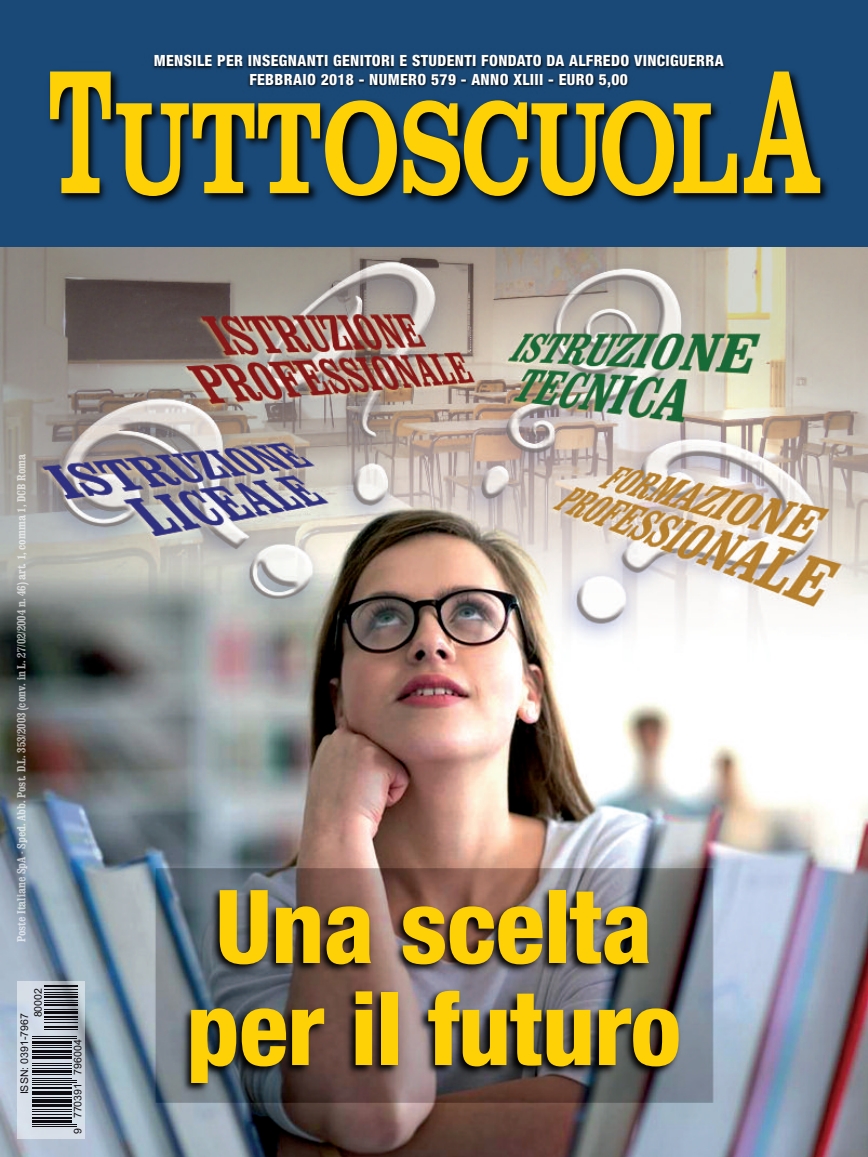
<style>
.page{position:relative;width:868px;height:1157px;background:#fff}
.page>*{position:absolute;margin:0;border:0;box-sizing:border-box;transform-origin:0 0}
.t1{font:700 134.7px "Clarendon T";letter-spacing:-.02em;color:#fed006;scale:.72 1}
.t2{font:800 condensed 102px/102px "Helvetica Neue";letter-spacing:-.005em;color:#fed006}
.t3{font:800 condensed 15.45px/18.5px "Helvetica Neue";letter-spacing:.025em;color:#fff;text-align:center}
.t4{font:700 condensed 12px "Clarendon";color:rgb(255 255 255/.65)}
.t5{font:10.5px "Arial";color:#0e0b10}
.s1{font-size:182.4px}
</style>
<div class="page">
<img style="left:0;top:275px;width:867px;height:882px">
<div style="left:0;top:0;width:867px;height:247px;background:#1a4977"></div>
<div style="left:17px;top:980px;width:67px;height:158px;background:#fff;opacity:.5"></div>
<hr style="left:32px;top:1125px;width:45px;height:1px;background:#0e0b10">
<hr style="left:32px;top:1123px;width:45px;height:1px;background:#0e0b10">
<hr style="left:32px;top:1120px;width:40px;height:3px;background:#0e0b10">
<hr style="left:32px;top:1117px;width:40px;height:2px;background:#0e0b10">
<hr style="left:32px;top:1114px;width:40px;height:1px;background:#0e0b10">
<hr style="left:32px;top:1110px;width:40px;height:1px;background:#0e0b10">
<hr style="left:32px;top:1108px;width:40px;height:1px;background:#0e0b10">
<hr style="left:32px;top:1104px;width:40px;height:2px;background:#0e0b10">
<hr style="left:32px;top:1099px;width:40px;height:4px;background:#0e0b10">
<hr style="left:32px;top:1097px;width:40px;height:1px;background:#0e0b10">
<hr style="left:32px;top:1094px;width:40px;height:1px;background:#0e0b10">
<hr style="left:32px;top:1090px;width:40px;height:3px;background:#0e0b10">
<hr style="left:32px;top:1086px;width:40px;height:2px;background:#0e0b10">
<hr style="left:32px;top:1084px;width:40px;height:1px;background:#0e0b10">
<hr style="left:32px;top:1082px;width:45px;height:1px;background:#0e0b10">
<hr style="left:32px;top:1080px;width:45px;height:1px;background:#0e0b10">
<hr style="left:32px;top:1078px;width:40px;height:1px;background:#0e0b10">
<hr style="left:32px;top:1074px;width:40px;height:1px;background:#0e0b10">
<hr style="left:32px;top:1069px;width:40px;height:3px;background:#0e0b10">
<hr style="left:32px;top:1067px;width:40px;height:1px;background:#0e0b10">
<hr style="left:32px;top:1065px;width:40px;height:1px;background:#0e0b10">
<hr style="left:32px;top:1063px;width:40px;height:1px;background:#0e0b10">
<hr style="left:32px;top:1056px;width:40px;height:3px;background:#0e0b10">
<hr style="left:32px;top:1053px;width:40px;height:1px;background:#0e0b10">
<hr style="left:32px;top:1049px;width:40px;height:3px;background:#0e0b10">
<hr style="left:32px;top:1046px;width:40px;height:1px;background:#0e0b10">
<hr style="left:32px;top:1045px;width:40px;height:1px;background:#0e0b10">
<hr style="left:32px;top:1041px;width:40px;height:3px;background:#0e0b10">
<hr style="left:32px;top:1038px;width:45px;height:1px;background:#0e0b10">
<hr style="left:32px;top:1036px;width:45px;height:1px;background:#0e0b10">
<hr style="left:44px;top:1028px;width:33px;height:1px;background:#0e0b10">
<hr style="left:44px;top:1026px;width:33px;height:1px;background:#0e0b10">
<hr style="left:44px;top:1022px;width:33px;height:1px;background:#0e0b10">
<hr style="left:44px;top:1019px;width:33px;height:1px;background:#0e0b10">
<hr style="left:44px;top:1017px;width:33px;height:1px;background:#0e0b10">
<hr style="left:44px;top:1015px;width:33px;height:1px;background:#0e0b10">
<hr style="left:44px;top:1010px;width:33px;height:3px;background:#0e0b10">
<hr style="left:44px;top:1008px;width:33px;height:1px;background:#0e0b10">
<hr style="left:44px;top:1004px;width:33px;height:2px;background:#0e0b10">
<hr style="left:44px;top:1002px;width:33px;height:1px;background:#0e0b10">
<hr style="left:44px;top:1000px;width:33px;height:1px;background:#0e0b10">
<hr style="left:44px;top:995px;width:33px;height:2px;background:#0e0b10">
<hr style="left:44px;top:993px;width:33px;height:1px;background:#0e0b10">
<hr style="left:44px;top:991px;width:33px;height:1px;background:#0e0b10">
<hr style="left:44px;top:989px;width:33px;height:1px;background:#0e0b10">
<hr style="left:44px;top:985px;width:33px;height:2px;background:#0e0b10">
<img style="left:89px;top:869px;width:684px;height:284px">
<img style="left:0;top:71px;width:867px;height:204px">
<img style="left:107px;top:55px;width:666px;height:60px">
<p class="t3" style="left:154px;top:53px;width:571px">MENSILE PER INSEGNANTI GENITORI E STUDENTI FONDATO DA ALFREDO VINCIGUERRA<br>FEBBRAIO 2018 - NUMERO 579 - ANNO XLIII - EURO 5,00</p>
<h1 class="t1" style="left:48px;top:66px;width:1075px"><span class="s1">T</span>UTTOSCUOL<span class="s1">A</span></h1>
<p class="t4" style="left:14px;top:942px;width:490px;rotate:-90deg">Poste Italiane SpA - Sped. Abb. Post. D.L. 353/2003 (conv. in L. 27/02/2004 n. 46) art. 1, comma 1, DCB Roma</p>
<p class="t5" style="left:31px;top:1017px;width:31px;rotate:-90deg">80002</p>
<p class="t5" style="left:18px;top:1094px;width:83px;rotate:-90deg">ISSN: 0391-7967</p>
<p class="t5" style="left:71px;top:1134px;width:97px;rotate:-90deg">9 770391 796004</p>
<h2 class="t2" style="left:186px;top:884px;width:496px">Una scelta per il futuro</h2>
</div>
